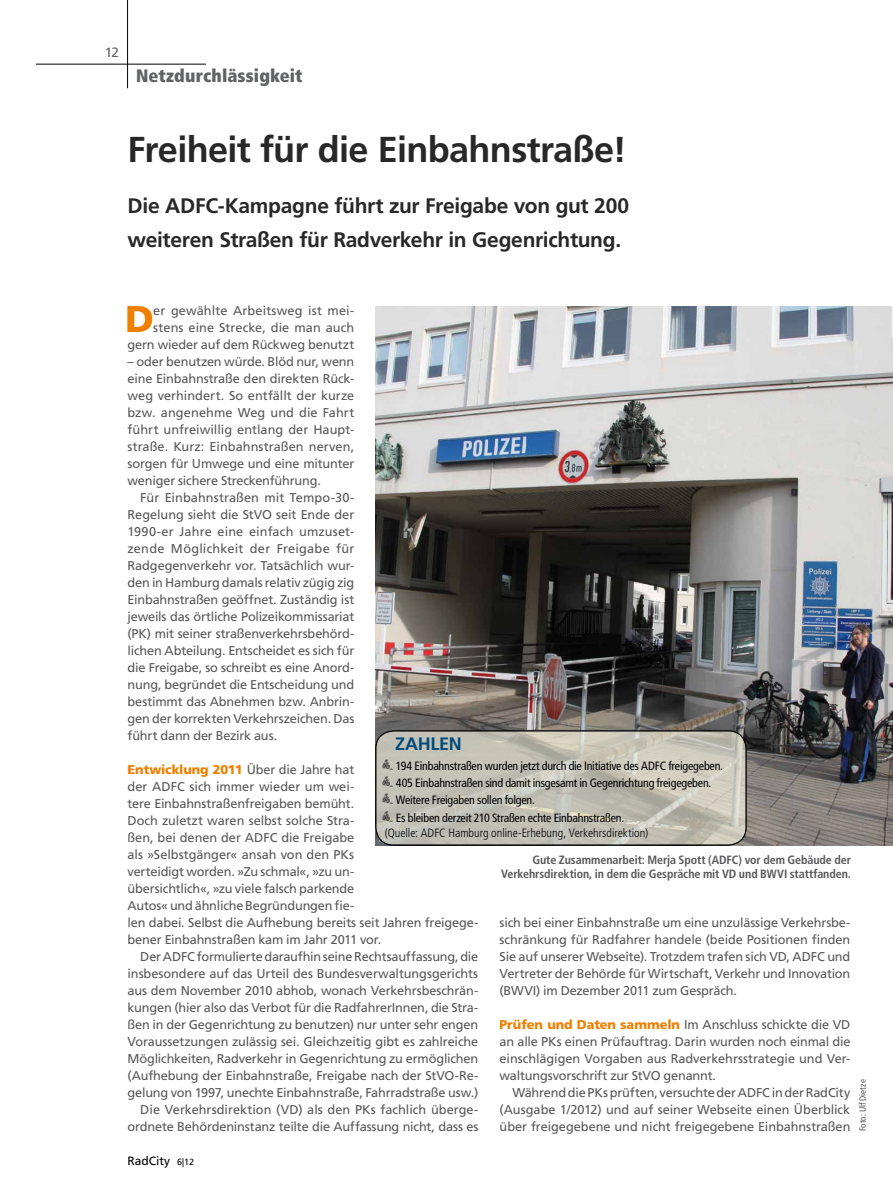
<style>
.page{position:relative;width:893px;height:1191px;background:#fff}
.page>*{position:absolute;margin:0;border:0;box-sizing:border-box;transform-origin:0 0}
.t1{font:900 37.05px "Frutiger LT";color:#ee7f00}
.t2{font:700 36px "Frutiger LT";letter-spacing:-.02em;color:#282829}
.t3{font:700 21px/34px "Frutiger LT";letter-spacing:-.015em;color:#282829}
.t4{font:900 condensed 18px "Frutiger LT";letter-spacing:.005em;color:#616264}
.t5{font:700 18px "Frutiger LT";color:#004b7c}
.t6{font:13.5px "Frutiger LT";color:#616264}
.t7{font:12.75px/17px "Frutiger LT";letter-spacing:-.01em;color:#58585a;text-align:right}
.t8{font:12.75px "Frutiger LT";letter-spacing:.01em;color:#58585a}
.t9{font:12.75px "Frutiger LT";letter-spacing:.015em;color:#58585a}
.t10{font:900 12.75px "Frutiger LT";letter-spacing:-.015em;color:#ee7f00}
.t11{font:condensed 12px/17.2px "Frutiger LT";letter-spacing:-.015em;color:#000}
.t12{font:700 condensed 12px/14.4px "Frutiger LT";letter-spacing:-.01em;color:#58585a;text-align:right}
.t13{font:300 condensed 12px "Frutiger LT";color:#000}
.t14{font:12px "Frutiger LT";color:#000}
.t15{font:condensed 9px "Frutiger LT";color:#58585a}
.s1{font-weight:400;color:#58585a}
.s2{font-family:"Cycling";font-stretch:normal}
.s3{font-weight:900;color:#ee7f00}
.s4{font-size:9px}
</style>
<div class="page">
<hr style="left:127px;top:0;width:1px;height:88px;background:#000">
<hr style="left:36px;top:64px;width:170px;height:1px;background:#000">
<img style="left:376px;top:306px;width:517px;height:539px">
<svg style="left:376px;top:730px;width:370px;height:115px;background:#c4c2b6"></svg>
<div style="left:376px;top:730px;width:370px;height:115px;border:1px solid #000;border-radius:18px"></div>
<p class="t6" style="left:105px;top:44px;width:16px">12</p>
<p class="t4" style="left:136px;top:65px;width:168px">Netzdurchlässigkeit</p>
<p class="t2" style="left:128px;top:128px;width:501px">Freiheit für die Einbahnstraße!</p>
<p class="t3" style="left:128px;top:188px;width:503px">Die ADFC-Kampagne führt zur Freigabe von gut 200 weiteren Straßen für Radverkehr in Gegenrichtung.</p>
<p class="t7" style="left:128px;top:302px;width:228px">er gewählte Arbeitsweg ist mei&shy;stens eine Strecke, die man auch gern wieder auf dem Rückweg benutzt</p>
<p class="t7" style="left:128px;top:353px;width:228px">– oder benutzen würde. Blöd nur, wenn</p>
<p class="t7" style="left:128px;top:370px;width:228px">eine Einbahnstraße den direkten Rück-</p>
<p class="t7" style="left:128px;top:387px;width:228px">weg verhindert. So entfällt der kurze</p>
<p class="t7" style="left:128px;top:404px;width:228px">bzw. angenehme Weg und die Fahrt</p>
<p class="t7" style="left:128px;top:421px;width:228px">führt unfreiwillig entlang der Haupt-</p>
<p class="t7" style="left:128px;top:438px;width:228px">straße. Kurz: Einbahnstraßen nerven,</p>
<p class="t7" style="left:128px;top:455px;width:228px">sorgen für Umwege und eine mitunter</p>
<p class="t7" style="left:128px;top:472px;width:195px">weniger sichere Streckenführung.</p>
<p class="t7" style="left:140px;top:489px;width:215px">Für Einbahnstraßen mit Tempo-30-</p>
<p class="t7" style="left:128px;top:506px;width:228px">Regelung sieht die StVO seit Ende der</p>
<p class="t8" style="left:128px;top:524px;width:228px">1990-er Jahre eine einfach umzuset-</p>
<p class="t9" style="left:128px;top:541px;width:228px">zende Möglichkeit der Freigabe für</p>
<p class="t7" style="left:128px;top:557px;width:228px">Radgegenverkehr vor. Tatsächlich wur-</p>
<p class="t7" style="left:128px;top:574px;width:228px">den in Hamburg damals relativ zügig zig</p>
<p class="t7" style="left:128px;top:591px;width:228px">Einbahnstraßen geöffnet. Zuständig ist</p>
<p class="t7" style="left:128px;top:608px;width:228px">jeweils das örtliche Polizeikommissariat</p>
<p class="t7" style="left:128px;top:625px;width:228px">(PK) mit seiner straßenverkehrsbehörd-</p>
<p class="t7" style="left:128px;top:642px;width:228px">lichen Abteilung. Entscheidet es sich für</p>
<p class="t7" style="left:128px;top:659px;width:228px">die Freigabe, so schreibt es eine Anord-</p>
<p class="t7" style="left:128px;top:676px;width:228px">nung, begründet die Entscheidung und</p>
<p class="t7" style="left:128px;top:693px;width:228px">bestimmt das Abnehmen bzw. Anbrin-</p>
<p class="t7" style="left:128px;top:710px;width:228px">gen der korrekten Verkehrszeichen. Das</p>
<p class="t7" style="left:128px;top:727px;width:151px">führt dann der Bezirk aus.</p>
<p class="t10" style="left:128px;top:762px;width:228px">Entwicklung 2011 <span class="s1">Über die Jahre hat</span></p>
<p class="t7" style="left:128px;top:778px;width:228px">der ADFC sich immer wieder um wei-</p>
<p class="t7" style="left:128px;top:795px;width:228px">tere Einbahnstraßenfreigaben bemüht.</p>
<p class="t7" style="left:128px;top:812px;width:228px">Doch zuletzt waren selbst solche Stra-</p>
<p class="t7" style="left:128px;top:829px;width:228px">ßen, bei denen der ADFC die Freigabe</p>
<p class="t7" style="left:128px;top:846px;width:228px">als »Selbstgänger« ansah von den PKs</p>
<p class="t7" style="left:128px;top:863px;width:228px">verteidigt worden. »Zu schmal«, »zu un-</p>
<p class="t7" style="left:128px;top:880px;width:228px">übersichtlich«, »zu viele falsch parkende</p>
<p class="t7" style="left:128px;top:897px;width:228px">Autos« und ähnliche Begründungen fie-</p>
<p class="t7" style="left:128px;top:914px;width:352px">len dabei. Selbst die Aufhebung bereits seit Jahren freigege-</p>
<p class="t7" style="left:128px;top:931px;width:255px">bener Einbahnstraßen kam im Jahr 2011 vor.</p>
<p class="t7" style="left:140px;top:948px;width:340px">Der ADFC formulierte daraufhin seine Rechtsauffassung, die</p>
<p class="t7" style="left:128px;top:965px;width:352px">insbesondere auf das Urteil des Bundesverwaltungsgerichts</p>
<p class="t7" style="left:128px;top:982px;width:352px">aus dem November 2010 abhob, wonach Verkehrsbeschrän-</p>
<p class="t7" style="left:128px;top:999px;width:352px">kungen (hier also das Verbot für die RadfahrerInnen, die Stra-</p>
<p class="t7" style="left:128px;top:1016px;width:352px">ßen in der Gegenrichtung zu benutzen) nur unter sehr engen</p>
<p class="t7" style="left:128px;top:1033px;width:352px">Voraussetzungen zulässig sei. Gleichzeitig gibt es zahlreiche</p>
<p class="t7" style="left:128px;top:1050px;width:352px">Möglichkeiten, Radverkehr in Gegenrichtung zu ermöglichen</p>
<p class="t7" style="left:128px;top:1067px;width:352px">(Aufhebung der Einbahnstraße, Freigabe nach der StVO-Re-</p>
<p class="t7" style="left:128px;top:1084px;width:352px">gelung von 1997, unechte Einbahnstraße, Fahrradstraße usw.)</p>
<p class="t7" style="left:140px;top:1101px;width:340px">Die Verkehrsdirektion (VD) als den PKs fachlich überge-</p>
<p class="t7" style="left:128px;top:1118px;width:352px">ordnete Behördeninstanz teilte die Auffassung nicht, dass es</p>
<p class="t1" style="left:125px;top:296px;width:30px">D</p>
<p class="t5" style="left:395px;top:733px;width:55px">Zah len</p>
<p class="t11" style="left:382px;top:757px;width:343px"><span class="s2">&amp;</span> 194 Einbahnstraßen wurden jetzt durch die Initiative des ADFC freigegeben. <span class="s2">&amp;</span> 405 Einbahnstraßen sind damit insgesamt in Gegenrichtung freigegeben. <span class="s2">&amp;</span> Weitere Freigaben sollen folgen.<br><span class="s2">&amp;</span> Es bleiben derzeit 210 Straßen echte Einbahnstraßen.</p>
<p class="t13" style="left:385px;top:825px;width:265px">(Quelle: ADFC Hamburg online-Erhebung, Verkehrsdirektion)</p>
<p class="t12" style="left:501px;top:852px;width:351px">Gute Zusammenarbeit: Merja Spott (ADFC) vor dem Gebäude der<br>Verkehrsdirektion, in dem die Gespräche mit VD und BWVI stattfanden.</p>
<p class="t7" style="left:500px;top:914px;width:352px;text-align:justify">sich bei einer Einbahnstraße um eine unzulässige Verkehrsbe&shy;schränkung für Radfahrer handele (beide Positionen finden Sie auf unserer Webseite). Trotzdem trafen sich VD, ADFC und Vertreter der Behörde für Wirtschaft, Verkehr und Innovation (BWVI) im Dezember 2011 zum Gespräch.</p>
<p class="t7" style="left:500px;top:1016px;width:352px"><span class="s3">Prüfen und Daten sammeln</span> Im Anschluss schickte die VD</p>
<p class="t7" style="left:500px;top:1033px;width:352px">an alle PKs einen Prüfauftrag. Darin wurden noch einmal die</p>
<p class="t7" style="left:500px;top:1050px;width:352px">einschlägigen Vorgaben aus Radverkehrsstrategie und Ver-</p>
<p class="t7" style="left:500px;top:1067px;width:218px">waltungsvorschrift zur StVO genannt.</p>
<p class="t7" style="left:512px;top:1084px;width:339px">Während die PKs prüften, versuchte der ADFC in der RadCity</p>
<p class="t7" style="left:500px;top:1101px;width:352px">(Ausgabe 1/2012) und auf seiner Webseite einen Überblick</p>
<p class="t7" style="left:500px;top:1118px;width:352px">über freigegebene und nicht freigegebene Einbahnstraßen</p>
<p class="t15" style="left:857px;top:1131px;width:54px;rotate:-90deg">Foto: Ulf Dietze</p>
<p class="t14" style="left:128px;top:1154px;width:68px">RadCity <span class="s4">6|12</span></p>
</div>
